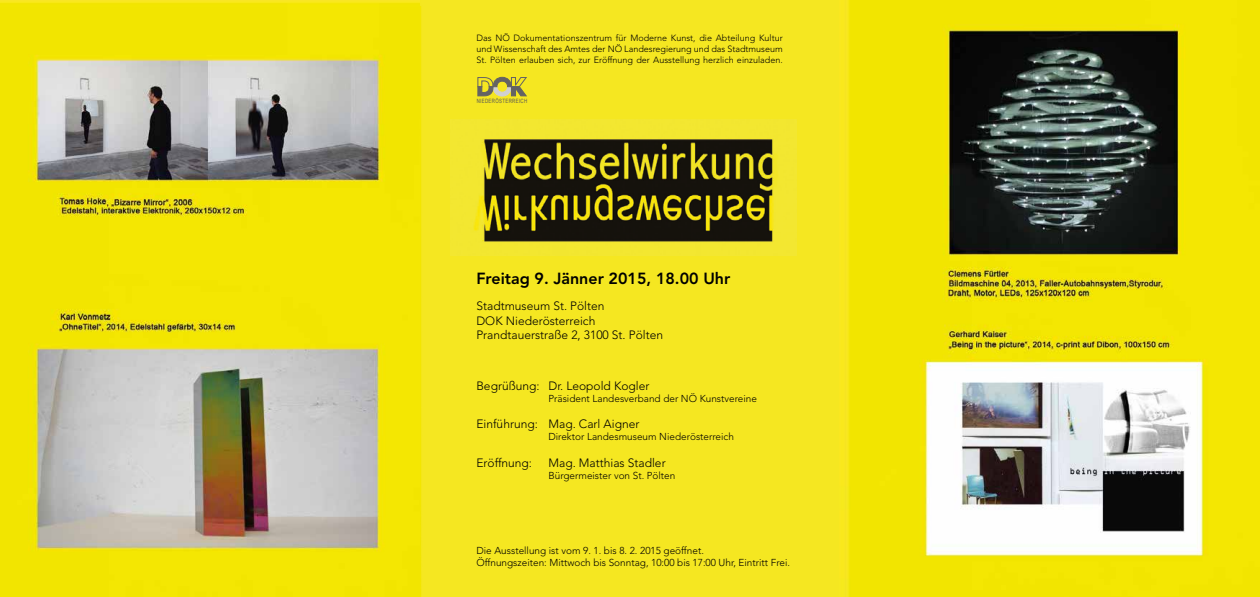
<style>
.page{position:relative;width:1260px;height:597px;background:#fff}
.page>*{position:absolute;margin:0;border:0;box-sizing:border-box;transform-origin:0 0}
.t1{font:800 16px "Avenir";color:#000}
.t2{font:300 12px/14.4px "Avenir";color:#000}
.t3{font:300 10px/12px "Avenir";color:#000}
.t4{font:300 9px/10.8px "Avenir";color:#000;text-align:justify}
.t5{font:5.9px "Arial";letter-spacing:.075em;color:#575756;scale:.75 1}
</style>
<div class="page">
<div style="left:420px;top:0;width:419px;height:595px;background:#f5e721"></div>
<svg style="left:477px;top:77px;width:49px;height:19px"></svg>
<img style="left:839px;top:0;width:420px;height:595px">
<img style="left:0;top:0;width:420px;height:595px">
<img style="left:451px;top:119px;width:346px;height:136px">
<svg style="left:1246px;top:0;width:14px;height:5px"></svg>
<svg style="left:1246px;top:589px;width:14px;height:8px"></svg>
<svg style="left:440px;top:289px;width:6px;height:6px"></svg>
<svg style="left:436px;top:304px;width:4px;height:6px"></svg>
<svg style="left:411px;top:233px;width:6px;height:3px"></svg>
<svg style="left:427px;top:237px;width:3px;height:6px"></svg>
<p class="t4" style="left:476px;top:32px;width:308px">Das NÖ Dokumentationszentrum für Moderne Kunst, die Abteilung Kultur und Wissenschaft des Amtes der NÖ Landesregierung und das Stadtmuseum St. Pölten erlauben sich, zur Eröffnung der Ausstellung herzlich einzuladen.</p>
<p class="t5" style="left:477px;top:96px;width:69px">NIEDERÖSTERREICH</p>
<h1 class="t1" style="left:476px;top:269px;width:255px">Freitag 9. Jänner 2015, 18.00 Uhr</h1>
<p class="t2" style="left:476px;top:299px;width:188px">Stadtmuseum St. Pölten<br>DOK Niederösterreich<br>Prandtauerstraße 2, 3100 St. Pölten</p>
<p class="t2" style="left:476px;top:378px;width:174px">Begrüßung: Dr. Leopold Kogler</p>
<p class="t3" style="left:548px;top:392px;width:210px">Präsident Landesverband der NÖ Kunstvereine</p>
<p class="t2" style="left:476px;top:416px;width:164px">Einführung: Mag. Carl Aigner</p>
<p class="t3" style="left:548px;top:430px;width:187px">Direktor Landesmuseum Niederösterreich</p>
<p class="t2" style="left:476px;top:455px;width:57px">Eröffnung:</p>
<p class="t2" style="left:548px;top:455px;width:119px">Mag. Matthias Stadler</p>
<p class="t3" style="left:548px;top:469px;width:128px">Bürgermeister von St. Pölten</p>
<p class="t3" style="left:476px;top:543px;width:315px">Die Ausstellung ist vom 9. 1. bis 8. 2. 2015 geöffnet.<br>Öffnungszeiten: Mittwoch bis Sonntag, 10:00 bis 17:00 Uhr, Eintritt Frei.</p>
</div>
